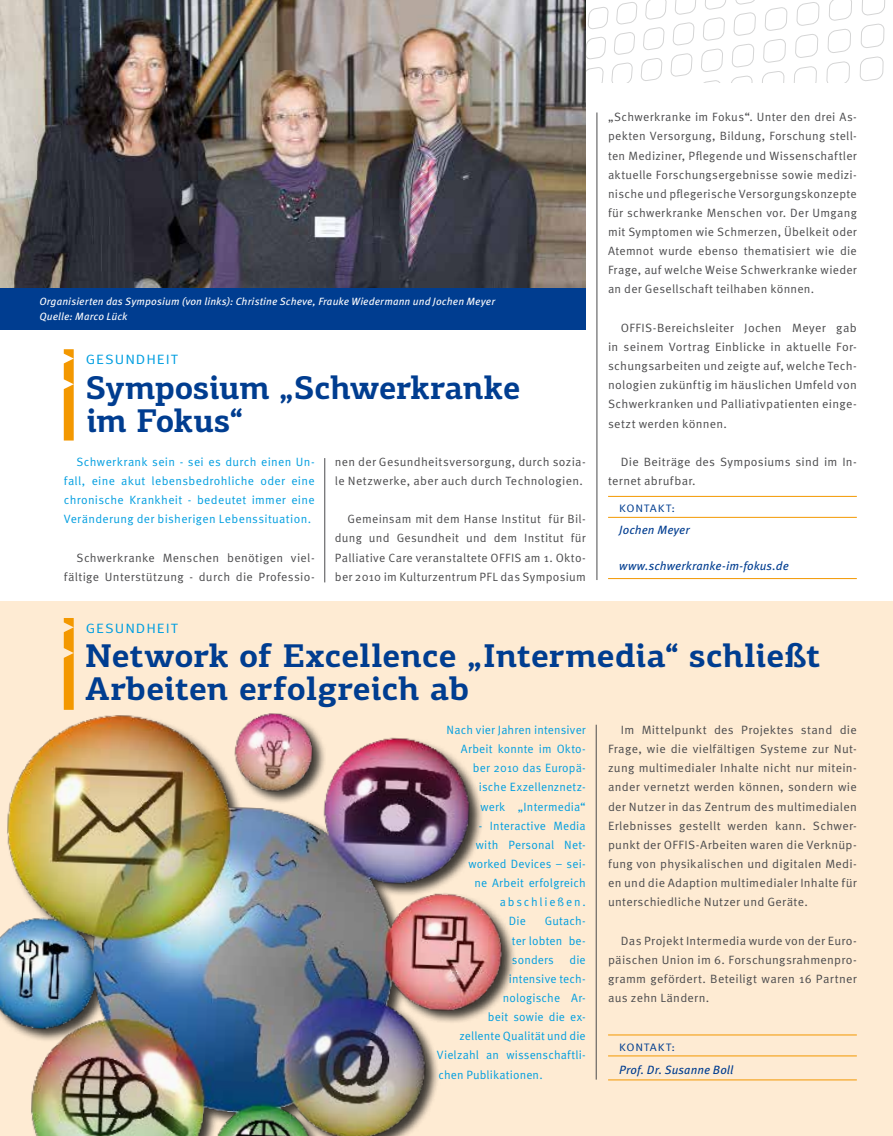
<style>
.page{position:relative;width:893px;height:1136px;background:#fff}
.page>*{position:absolute;margin:0;border:0;box-sizing:border-box;transform-origin:0 0}
.t1{font:700 33px/33px "PF Agora Slab Pro";color:#003d90}
.t2{font:13.5px "Meta OT";letter-spacing:.065em;color:#009ee0;scale:1.11 1}
.t3{font:12px/19.2px "Meta OT";letter-spacing:.025em;color:#4b4b4d;text-align:justify}
.t4{font:12px/19.2px "Meta OT";letter-spacing:.015em;color:#009ee0;text-align:justify}
.t5{font:italic 12px "Meta OT";letter-spacing:.01em;color:#003d90}
.t6{font:12px "Meta OT";letter-spacing:.15em;color:#009ee0}
.t7{font:10.8px "Meta OT";letter-spacing:.065em;color:#003d90;scale:1.11 1}
.t8{font:italic 10.5px/15px "Meta OT";letter-spacing:.01em;color:#fff}
</style>
<div class="page">
<svg style="left:586px;top:0;width:299px;height:83px"></svg>
<div style="left:0;top:601px;width:893px;height:534px;background:#feebd3"></div>
<img style="left:0;top:0;width:586px;height:288px">
<div style="left:0;top:288px;width:586px;height:41px;background:#003d90"></div>
<hr style="left:892px;top:1049px;width:1px;height:30px;background:#003d90">
<hr style="left:597px;top:112px;width:1px;height:468px;background:#4b4b4d">
<hr style="left:608px;top:578px;width:249px;height:1px;background:#f39800">
<hr style="left:608px;top:517px;width:249px;height:1px;background:#f39800">
<hr style="left:608px;top:496px;width:249px;height:1px;background:#f39800">
<svg style="left:64px;top:349px;width:10px;height:91px"></svg>
<hr style="left:596px;top:724px;width:1px;height:355px;background:#4b4b4d">
<hr style="left:608px;top:1079px;width:249px;height:1px;background:#f39800">
<hr style="left:608px;top:1055px;width:249px;height:1px;background:#f39800">
<hr style="left:608px;top:1034px;width:249px;height:1px;background:#f39800">
<img style="left:0;top:690px;width:514px;height:445px">
<hr style="left:324px;top:458px;width:1px;height:124px;background:#4b4b4d">
<svg style="left:64px;top:618px;width:10px;height:91px"></svg>
<p class="t8" style="left:39px;top:294px;width:457px">Organisierten das Symposium (von links): Christine Scheve, Frauke Wiedermann und Jochen Meyer<br>Quelle: Marco Lück</p>
<p class="t2" style="left:86px;top:351px;width:84px">GESUNDHEIT</p>
<h1 class="t1" style="left:86px;top:371px;width:436px">Symposium „Schwerkranke im Fokus“</h1>
<p class="t4" style="left:64px;top:452px;width:252px;text-indent:13px">Schwerkrank sein - sei es durch einen Un&shy;fall, eine akut lebensbedrohliche oder eine chronische Krankheit - bedeutet immer eine Veränderung der bisherigen Lebenssituation.</p>
<p class="t3" style="left:64px;top:548px;width:252px;text-align:right">Schwerkranke Menschen benötigen viel&shy;fältige Unterstützung - durch die Professio-</p>
<p class="t3" style="left:335px;top:452px;width:252px">nen der Gesundheitsversorgung, durch sozia&shy;le Netzwerke, aber auch durch Technologien.</p>
<p class="t3" style="left:335px;top:509px;width:252px;text-indent:13px">Gemeinsam mit dem Hanse Institut für Bil&shy;dung und Gesundheit und dem Institut für Palliative Care veranstaltete OFFIS am 1. Okto&shy;ber 2010 im Kulturzentrum PFL das Symposium</p>
<p class="t3" style="left:608px;top:108px;width:250px">„Schwerkranke im Fokus“. Unter den drei As&shy;pekten Versorgung, Bildung, Forschung stell&shy;ten Mediziner, Pflegende und Wissenschaftler aktuelle Forschungsergebnisse sowie medizi&shy;nische und pflegerische Versorgungskonzepte für schwerkranke Menschen vor. Der Umgang mit Symptomen wie Schmerzen, Übelkeit oder Atemnot wurde ebenso thematisiert wie die Frage, auf welche Weise Schwerkranke wieder an der Gesellschaft teilhaben können.</p>
<p class="t3" style="left:608px;top:318px;width:250px;text-indent:13px">OFFIS-Bereichsleiter Jochen Meyer gab in seinem Vortrag Einblicke in aktuelle For&shy;schungsarbeiten und zeigte auf, welche Tech&shy;nologien zukünftig im häuslichen Umfeld von Schwerkranken und Palliativpatienten einge&shy;setzt werden können.</p>
<p class="t3" style="left:608px;top:452px;width:250px;text-indent:13px">Die Beiträge des Symposiums sind im In&shy;ternet abrufbar.</p>
<p class="t7" style="left:619px;top:501px;width:52px">KONTAKT:</p>
<p class="t5" style="left:619px;top:522px;width:72px">Jochen Meyer</p>
<p class="t5" style="left:619px;top:558px;width:171px">www.schwerkranke-im-fokus.de</p>
<p class="t2" style="left:86px;top:620px;width:84px">GESUNDHEIT</p>
<h1 class="t1" style="left:85px;top:638px;width:737px">Network of Excellence „Intermedia“ schließt<br>Arbeiten erfolgreich ab</h1>
<p class="t4" style="left:447px;top:720px;width:141px;text-align:right">Nach vier Jahren intensiver<br>Arbeit konnte im Okto&shy;ber 2010 das Europä&shy;ische Exzellenznetz-<br>werk „Intermedia“</p>
<p class="t4" style="left:479px;top:816px;width:108px">- Interactive Media</p>
<p class="t4" style="left:476px;top:835px;width:111px">with Personal Net-</p>
<p class="t4" style="left:468px;top:854px;width:119px">worked Devices – sei-</p>
<p class="t4" style="left:474px;top:873px;width:113px">ne Arbeit erfolgreich</p>
<p class="t6" style="left:500px;top:894px;width:87px">abschließen.</p>
<p class="t4" style="left:509px;top:911px;width:19px">Die</p>
<p class="t4" style="left:512px;top:911px;width:75px;text-indent:33px">Gutach&shy;ter lobten be&shy;sonders</p>
<p class="t4" style="left:570px;top:949px;width:18px">die</p>
<p class="t4" style="left:509px;top:969px;width:78px">intensive tech-</p>
<p class="t4" style="left:503px;top:988px;width:84px">nologische Ar-</p>
<p class="t4" style="left:488px;top:1007px;width:99px">beit sowie die ex-</p>
<p class="t4" style="left:459px;top:1026px;width:128px">zellente Qualität und die</p>
<p class="t4" style="left:437px;top:1045px;width:150px">Vielzahl an wissenschaftli-</p>
<p class="t4" style="left:438px;top:1064px;width:106px">chen Publikationen.</p>
<p class="t3" style="left:608px;top:720px;width:250px;text-indent:13px">Im Mittelpunkt des Projektes stand die Frage, wie die vielfältigen Systeme zur Nut&shy;zung multimedialer Inhalte nicht nur mitein&shy;ander vernetzt werden können, sondern wie der Nutzer in das Zentrum des multimedialen Erlebnisses gestellt werden kann. Schwer&shy;punkt der OFFIS-Arbeiten waren die Verknüp&shy;fung von physikalischen und digitalen Medi&shy;en und die Adaption multimedialer Inhalte für unterschiedliche Nutzer und Geräte.</p>
<p class="t3" style="left:608px;top:930px;width:250px;text-indent:13px">Das Projekt Intermedia wurde von der Euro&shy;päischen Union im 6. Forschungsrahmenpro&shy;gramm gefördert. Beteiligt waren 16 Partner aus zehn Ländern.</p>
<p class="t7" style="left:619px;top:1041px;width:52px">KONTAKT:</p>
<p class="t5" style="left:619px;top:1061px;width:116px">Prof. Dr. Susanne Boll</p>
</div>
